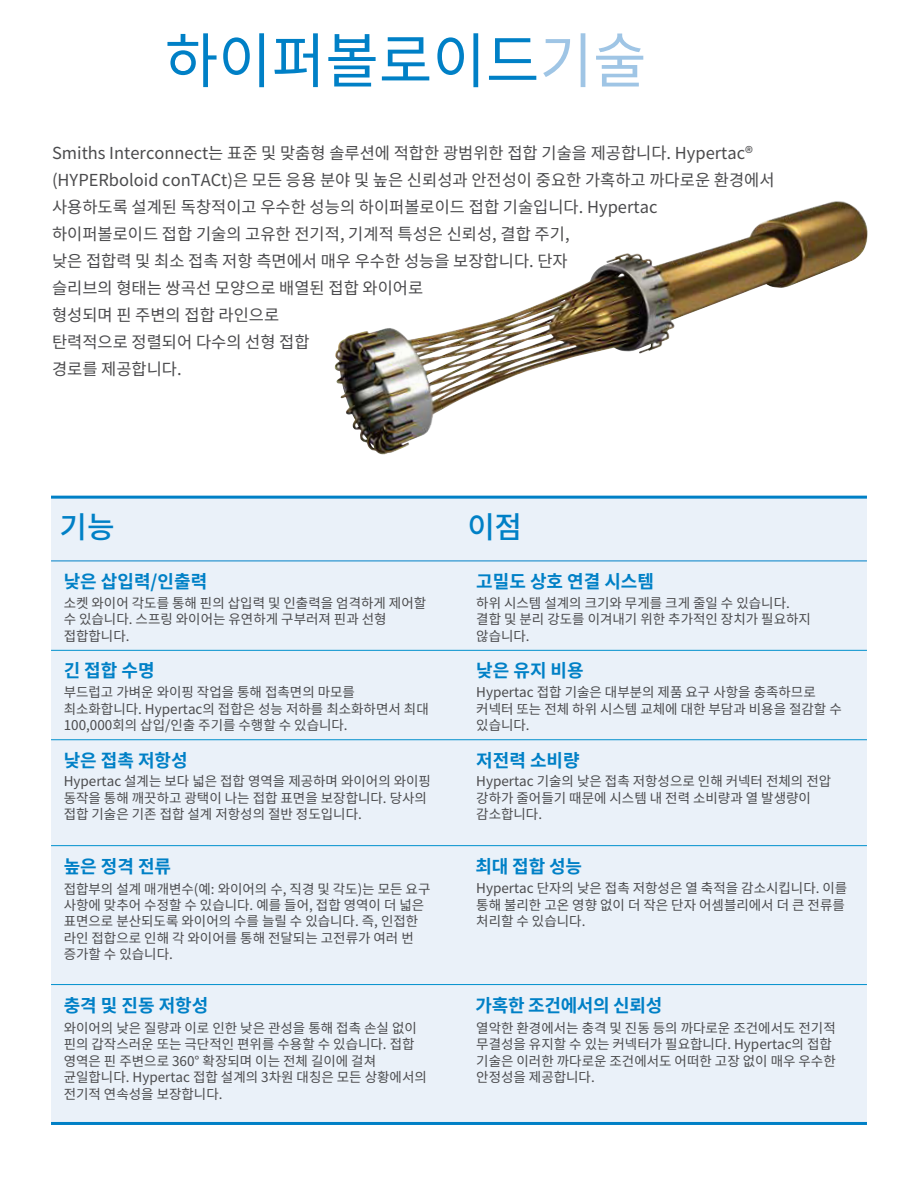
<style>
.page{position:relative;width:918px;height:1188px;background:#fff}
.page>*{position:absolute;margin:0;border:0;box-sizing:border-box;transform-origin:0 0}
.t1{font:60px "Noto Sans CJK";color:#0080c6}
.t2{font:500 30px "Noto Sans CJK";color:#0080c6}
.t3{font:700 18px "Noto Sans CJK";color:#0080c6}
.t4{font:16.5px/27px "Noto Sans CJK";color:#4b4b4d}
.t5{font:13.5px/16.5px "Noto Sans CJK";color:#4b4b4d}
.s1{color:#9fc5e5}
</style>
<div class="page">
<img style="left:334px;top:201px;width:504px;height:252px">
<div style="left:51px;top:499px;width:816px;height:623px;background:#eaf1f9"></div>
<hr style="left:51px;top:650px;width:408px;height:1px;background:#0090cd">
<hr style="left:459px;top:650px;width:408px;height:1px;background:#0090cd">
<hr style="left:51px;top:739px;width:408px;height:1px;background:#0090cd">
<hr style="left:459px;top:739px;width:408px;height:1px;background:#0090cd">
<hr style="left:51px;top:845px;width:408px;height:1px;background:#0090cd">
<hr style="left:459px;top:845px;width:408px;height:1px;background:#0090cd">
<hr style="left:51px;top:984px;width:408px;height:1px;background:#0090cd">
<hr style="left:459px;top:984px;width:408px;height:1px;background:#0090cd">
<hr style="left:51px;top:1122px;width:408px;height:3px;background:#0080c6">
<hr style="left:459px;top:1122px;width:408px;height:3px;background:#0080c6">
<hr style="left:51px;top:496px;width:408px;height:3px;background:#0080c6">
<hr style="left:459px;top:496px;width:408px;height:3px;background:#0080c6">
<hr style="left:51px;top:561px;width:408px;height:1px;background:#0080c6">
<hr style="left:459px;top:561px;width:408px;height:1px;background:#0080c6">
<h1 class="t1" style="left:165px;top:27px;width:483px">하이퍼볼로이드<span class="s1">기술</span></h1>
<p class="t4" style="left:52px;top:140px;width:724px">Smiths Interconnect는 표준 및 맞춤형 솔루션에 적합한 광범위한 접합 기술을 제공합니다. Hypertac® (HYPERboloid conTACt)은 모든 응용 분야 및 높은 신뢰성과 안전성이 중요한 가혹하고 까다로운 환경에서 사용하도록 설계된 독창적이고 우수한 성능의 하이퍼볼로이드 접합 기술입니다. Hypertac<br>하이퍼볼로이드 접합 기술의 고유한 전기적, 기계적 특성은 신뢰성, 결합 주기,<br>낮은 접합력 및 최소 접촉 저항 측면에서 매우 우수한 성능을 보장합니다. 단자<br>슬리브의 형태는 쌍곡선 모양으로 배열된 접합 와이어로<br>형성되며 핀 주변의 접합 라인으로<br>탄력적으로 정렬되어 다수의 선형 접합<br>경로를 제공합니다.</p>
<h2 class="t2" style="left:60px;top:510px;width:57px">기능</h2>
<h2 class="t2" style="left:467px;top:510px;width:56px">이점</h2>
<h3 class="t3" style="left:64px;top:571px;width:145px">낮은 삽입력/인출력</h3>
<h3 class="t3" style="left:476px;top:571px;width:179px">고밀도 상호 연결 시스템</h3>
<p class="t5" style="left:64px;top:595px;width:364px">소켓 와이어 각도를 통해 핀의 삽입력 및 인출력을 엄격하게 제어할 수 있습니다. 스프링 와이어는 유연하게 구부러져 핀과 선형 접합합니다.</p>
<p class="t5" style="left:476px;top:595px;width:336px">하위 시스템 설계의 크기와 무게를 크게 줄일 수 있습니다. 결합 및 분리 강도를 이겨내기 위한 추가적인 장치가 필요하지 않습니다.</p>
<h3 class="t3" style="left:64px;top:661px;width:92px">긴 접합 수명</h3>
<h3 class="t3" style="left:476px;top:661px;width:109px">낮은 유지 비용</h3>
<p class="t5" style="left:64px;top:685px;width:367px">부드럽고 가벼운 와이핑 작업을 통해 접촉면의 마모를 최소화합니다. Hypertac의 접합은 성능 저하를 최소화하면서 최대<br>100,000회의 삽입/인출 주기를 수행할 수 있습니다.</p>
<p class="t5" style="left:476px;top:685px;width:367px">Hypertac 접합 기술은 대부분의 제품 요구 사항을 충족하므로 커넥터 또는 전체 하위 시스템 교체에 대한 부담과 비용을 절감할 수 있습니다.</p>
<h3 class="t3" style="left:64px;top:750px;width:126px">낮은 접촉 저항성</h3>
<h3 class="t3" style="left:476px;top:750px;width:105px">저전력 소비량</h3>
<p class="t5" style="left:64px;top:774px;width:369px">Hypertac 설계는 보다 넓은 접합 영역을 제공하며 와이어의 와이핑 동작을 통해 깨끗하고 광택이 나는 접합 표면을 보장합니다. 당사의 접합 기술은 기존 접합 설계 저항성의 절반 정도입니다.</p>
<p class="t5" style="left:476px;top:774px;width:356px">Hypertac 기술의 낮은 접촉 저항성으로 인해 커넥터 전체의 전압 강하가 줄어들기 때문에 시스템 내 전력 소비량과 열 발생량이 감소합니다.</p>
<h3 class="t3" style="left:64px;top:856px;width:109px">높은 정격 전류</h3>
<h3 class="t3" style="left:475px;top:856px;width:108px">최대 접합 성능</h3>
<p class="t5" style="left:64px;top:881px;width:368px">접합부의 설계 매개변수(예: 와이어의 수, 직경 및 각도)는 모든 요구 사항에 맞추어 수정할 수 있습니다. 예를 들어, 접합 영역이 더 넓은 표면으로 분산되도록 와이어의 수를 늘릴 수 있습니다. 즉, 인접한 라인 접합으로 인해 각 와이어를 통해 전달되는 고전류가 여러 번 증가할 수 있습니다.</p>
<p class="t5" style="left:476px;top:881px;width:373px">Hypertac 단자의 낮은 접촉 저항성은 열 축적을 감소시킵니다. 이를 통해 불리한 고온 영향 없이 더 작은 단자 어셈블리에서 더 큰 전류를 처리할 수 있습니다.</p>
<h3 class="t3" style="left:64px;top:995px;width:146px">충격 및 진동 저항성</h3>
<h3 class="t3" style="left:476px;top:995px;width:188px">가혹한 조건에서의 신뢰성</h3>
<p class="t5" style="left:64px;top:1020px;width:365px">와이어의 낮은 질량과 이로 인한 낮은 관성을 통해 접촉 손실 없이 핀의 갑작스러운 또는 극단적인 편위를 수용할 수 있습니다. 접합 영역은 핀 주변으로 360° 확장되며 이는 전체 길이에 걸쳐 균일합니다. Hypertac 접합 설계의 3차원 대칭은 모든 상황에서의 전기적 연속성을 보장합니다.</p>
<p class="t5" style="left:476px;top:1020px;width:361px">열악한 환경에서는 충격 및 진동 등의 까다로운 조건에서도 전기적 무결성을 유지할 수 있는 커넥터가 필요합니다. Hypertac의 접합 기술은 이러한 까다로운 조건에서도 어떠한 고장 없이 매우 우수한 안정성을 제공합니다.</p>
</div>
